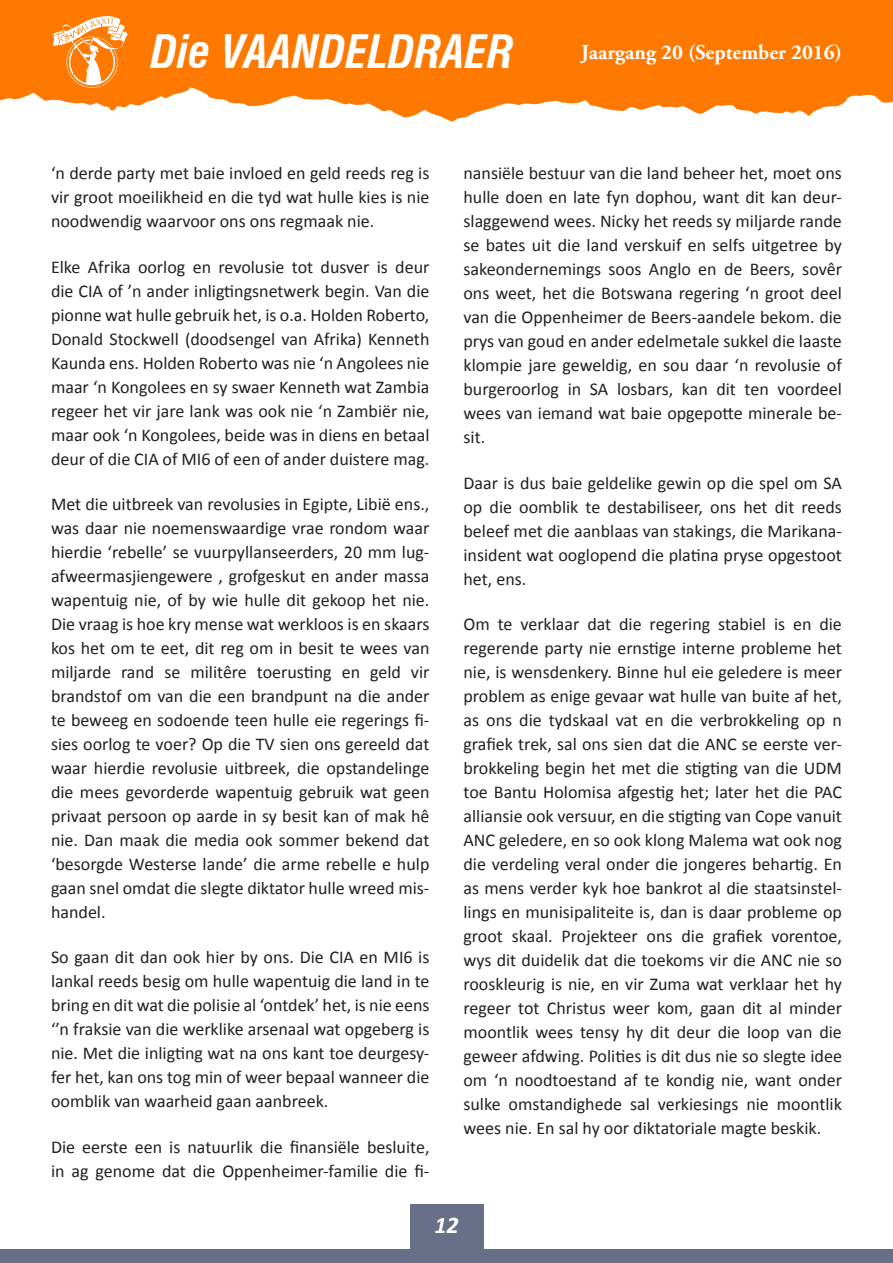
<style>
.page{position:relative;width:893px;height:1263px;background:#fff}
.page>*{position:absolute;margin:0;border:0;box-sizing:border-box;transform-origin:0 0}
.t1{font:italic 700 condensed 45px "Swiss 721 BT";color:#fff}
.t2{font:italic 700 24px "Calibri";color:#fff}
.t3{font:700 21px "Adobe Garamond Pro";color:#fff}
.body{font:18px/24px "Calibri";color:#231f20;text-align:justify}
</style>
<div class="page">
<div style="left:410px;top:1204px;width:73px;height:46px;background:#677087"></div>
<div style="left:0;top:0;width:893px;height:124px;background:#ff7800"></div>
<div style="left:0;top:1250px;width:893px;height:13px;background:#677087"></div>
<svg style="left:0;top:16px;width:893px;height:108px"></svg>
<h1 class="t1" style="left:151px;top:25px;width:364px">Die VAANDELDRAER</h1>
<p class="t3" style="left:581px;top:40px;width:262px">Jaargang 20 (September 2016)</p>
<p class="body" style="left:51px;top:161px;width:380px">‘n derde party met baie invloed en geld reeds reg is vir groot moeilikheid en die tyd wat hulle kies is nie noodwendig waarvoor ons ons regmaak nie.</p>
<p class="body" style="left:51px;top:255px;width:380px">Elke Afrika oorlog en revolusie tot dusver is deur die CIA of ’n ander inligtingsnetwerk begin. Van die pionne wat hulle gebruik het, is o.a. Holden Roberto, Donald Stockwell (doodsengel van Afrika) Kenneth Kaunda ens. Holden Roberto was nie ‘n Angolees nie maar ‘n Kongolees en sy swaer Kenneth wat Zambia regeer het vir jare lank was ook nie ‘n Zambiër nie, maar ook ‘n Kongolees, beide was in diens en betaal deur of die CIA of MI6 of een of ander duistere mag.</p>
<p class="body" style="left:51px;top:492px;width:380px">Met die uitbreek van revolusies in Egipte, Libië ens., was daar nie noemenswaardige vrae rondom waar hierdie ‘rebelle’ se vuurpyllanseerders, 20 mm lug&shy;afweermasjiengewere , grofgeskut en ander massa wapentuig nie, of by wie hulle dit gekoop het nie.<br>Die vraag is hoe kry mense wat werkloos is en skaars kos het om te eet, dit reg om in besit te wees van miljarde rand se militêre toerusting en geld vir brandstof om van die een brandpunt na die ander te beweeg en sodoende teen hulle eie regerings fi&shy;sies oorlog te voer? Op die TV sien ons gereeld dat waar hierdie revolusie uitbreek, die opstandelinge die mees gevorderde wapentuig gebruik wat geen privaat persoon op aarde in sy besit kan of mak hê nie. Dan maak die media ook sommer bekend dat ‘besorgde Westerse lande’ die arme rebelle e hulp gaan snel omdat die slegte diktator hulle wreed mis&shy;handel.</p>
<p class="body" style="left:51px;top:945px;width:380px">So gaan dit dan ook hier by ons. Die CIA en MI6 is lankal reeds besig om hulle wapentuig die land in te bring en dit wat die polisie al ‘ontdek’ het, is nie eens ‘’n fraksie van die werklike arsenaal wat opgeberg is nie. Met die inligting wat na ons kant toe deurgesy&shy;fer het, kan ons tog min of weer bepaal wanneer die oomblik van waarheid gaan aanbreek.</p>
<p class="body" style="left:51px;top:1134px;width:380px">Die eerste een is natuurlik die finansiële besluite, in ag genome dat die Oppenheimer-familie die fi-</p>
<p class="body" style="left:463px;top:161px;width:380px">nansiële bestuur van die land beheer het, moet ons hulle doen en late fyn dophou, want dit kan deur&shy;slaggewend wees. Nicky het reeds sy miljarde rande se bates uit die land verskuif en selfs uitgetree by sakeondernemings soos Anglo en de Beers, sovêr ons weet, het die Botswana regering ‘n groot deel van die Oppenheimer de Beers-aandele bekom. die prys van goud en ander edelmetale sukkel die laaste klompie jare geweldig, en sou daar ‘n revolusie of burgeroorlog in SA losbars, kan dit ten voordeel wees van iemand wat baie opgepotte minerale be&shy;sit.</p>
<p class="body" style="left:463px;top:471px;width:380px">Daar is dus baie geldelike gewin op die spel om SA op die oomblik te destabiliseer, ons het dit reeds beleef met die aanblaas van stakings, die Marikana&shy;insident wat ooglopend die platina pryse opgestoot het, ens.</p>
<p class="body" style="left:463px;top:612px;width:380px">Om te verklaar dat die regering stabiel is en die regerende party nie ernstige interne probleme het nie, is wensdenkery. Binne hul eie geledere is meer problem as enige gevaar wat hulle van buite af het, as ons die tydskaal vat en die verbrokkeling op n grafiek trek, sal ons sien dat die ANC se eerste ver&shy;brokkeling begin het met die stigting van die UDM toe Bantu Holomisa afgestig het; later het die PAC alliansie ook versuur, en die stigting van Cope vanuit ANC geledere, en so ook klong Malema wat ook nog die verdeling veral onder die jongeres behartig. En as mens verder kyk hoe bankrot al die staatsinstel&shy;lings en munisipaliteite is, dan is daar probleme op groot skaal. Projekteer ons die grafiek vorentoe, wys dit duidelik dat die toekoms vir die ANC nie so rooskleurig is nie, en vir Zuma wat verklaar het hy regeer tot Christus weer kom, gaan dit al minder moontlik wees tensy hy dit deur die loop van die geweer afdwing. Polities is dit dus nie so slegte idee om ‘n noodtoestand af te kondig nie, want onder sulke omstandighede sal verkiesings nie moontlik wees nie. En sal hy oor diktatoriale magte beskik.</p>
<h2 class="t2" style="left:434px;top:1210px;width:26px">12</h2>
</div>
